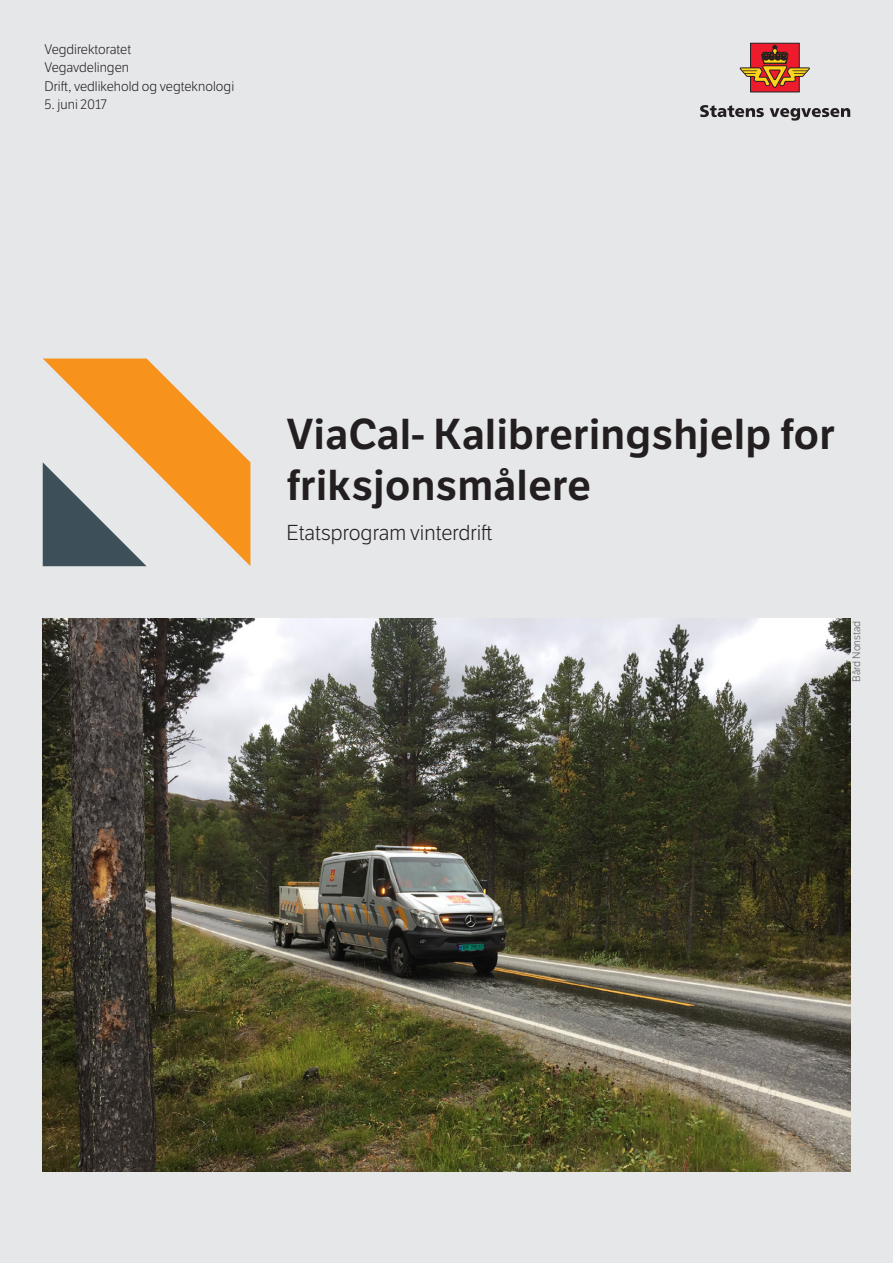
<style>
.page{position:relative;width:893px;height:1263px;background:#e6e7e9}
.page>*{position:absolute;margin:0;border:0;box-sizing:border-box;transform-origin:0 0}
.t1{font:600 42px/50.4px "LFT Etica";color:#231f20}
.t2{font:300 21px "LFT Etica";color:#231f20}
.t3{font:300 13.5px/18.3px "LFT Etica";color:#231f20}
.t4{font:300 10.5px "LFT Etica";color:#57585a}
</style>
<div class="page">
<svg style="left:43px;top:358px;width:207px;height:208px"></svg>
<img style="left:42px;top:619px;width:808px;height:552px">
<svg style="left:700px;top:105px;width:64px;height:12px"></svg>
<svg style="left:770px;top:108px;width:80px;height:13px"></svg>
<div style="left:750px;top:43px;width:50px;height:49px;background:#ee1b2c;border:1px solid #231f20"></div>
<svg style="left:739px;top:44px;width:71px;height:45px"></svg>
<p class="t3" style="left:44px;top:41px;width:191px">Vegdirektoratet<br>Vegavdelingen<br>Drift, vedlikehold og vegteknologi</p>
<p class="t3" style="left:44px;top:96px;width:64px">5. juni 2017</p>
<h1 class="t1" style="left:286px;top:410px;width:550px">ViaCal- Kalibreringshjelp for friksjonsmålere</h1>
<h2 class="t2" style="left:286px;top:521px;width:208px">Etatsprogram vinterdrift</h2>
<p class="t4" style="left:851px;top:682px;width:62px;rotate:-90deg">Bård Nonstad</p>
</div>
